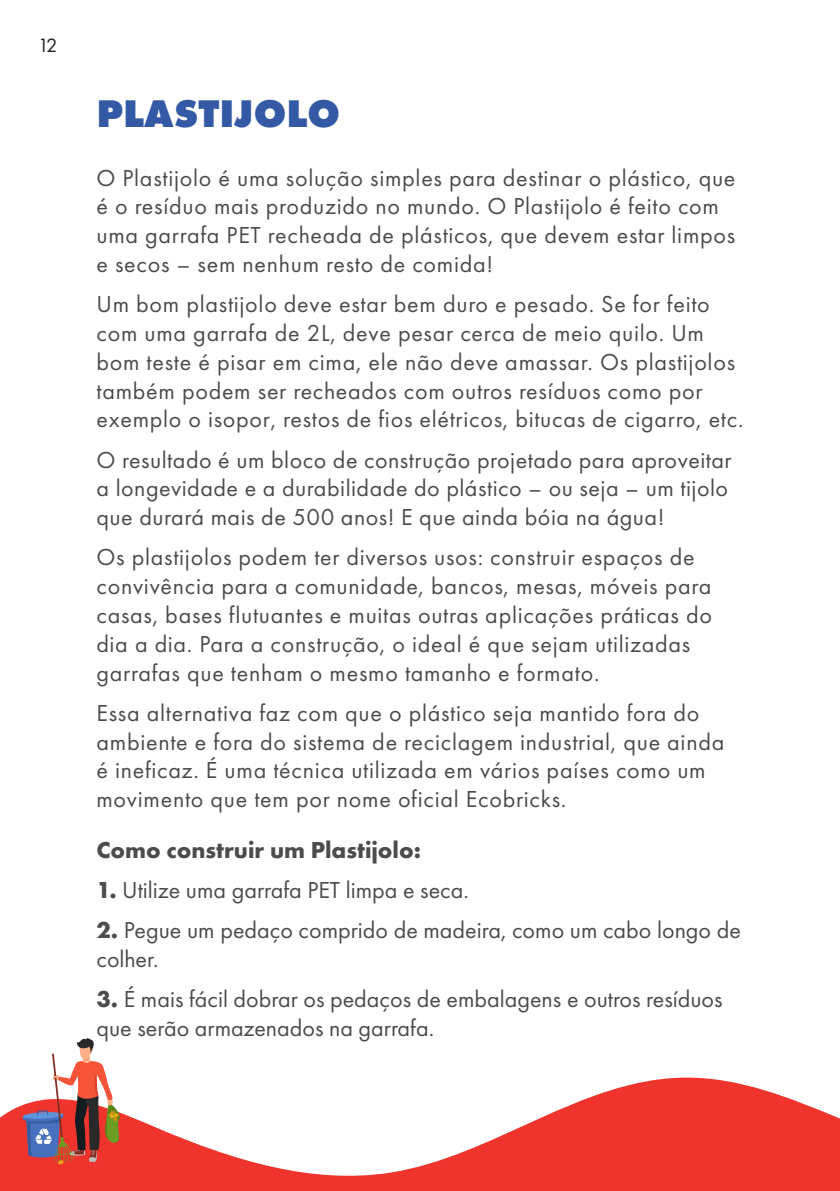
<style>
.page{position:relative;width:840px;height:1191px;background:#fff}
.page>*{position:absolute;margin:0;border:0;box-sizing:border-box;transform-origin:0 0}
.t1{font:800 40px "Futura PT";color:#3459a5}
.t2{font:24px/28.8px "Futura PT";letter-spacing:.03em;color:#4b4c4d}
.t3{font:24px/28.8px "Futura PT";color:#4b4c4d}
.t4{font:700 24px "Futura PT";color:#4b4c4d}
.t5{font:20px "Futura PT";color:#231f20}
.s1{font-weight:700}
</style>
<div class="page">
<svg style="left:0;top:1077px;width:839px;height:114px;fill:#ee342d"></svg>
<svg style="left:23px;top:1038px;width:97px;height:126px"></svg>
<p class="t5" style="left:38px;top:33px;width:21px">12</p>
<p class="t1" style="left:96px;top:88px;width:245px">PLASTIJOLO</p>
<p class="t2" style="left:96px;top:163px;width:640px">O Plastijolo é uma solução simples para destinar o plástico, que é o resíduo mais produzido no mundo. O Plastijolo é feito com uma garrafa PET recheada de plásticos, que devem estar limpos e secos – sem nenhum resto de comida!</p>
<p class="t2" style="left:96px;top:290px;width:648px">Um bom plastijolo deve estar bem duro e pesado. Se for feito com uma garrafa de 2L, deve pesar cerca de meio quilo. Um bom teste é pisar em cima, ele não deve amassar. Os plastijolos também podem ser recheados com outros resíduos como por exemplo o isopor, restos de fios elétricos, bitucas de cigarro, etc.</p>
<p class="t2" style="left:96px;top:445px;width:636px">O resultado é um bloco de construção projetado para aproveitar a longevidade e a durabilidade do plástico – ou seja – um tijolo que durará mais de 500 anos! E que ainda bóia na água!</p>
<p class="t2" style="left:96px;top:543px;width:616px">Os plastijolos podem ter diversos usos: construir espaços de convivência para a comunidade, bancos, mesas, móveis para casas, bases flutuantes e muitas outras aplicações práticas do dia a dia. Para a construção, o ideal é que sejam utilizadas garrafas que tenham o mesmo tamanho e formato.</p>
<p class="t2" style="left:96px;top:698px;width:629px">Essa alternativa faz com que o plástico seja mantido fora do ambiente e fora do sistema de reciclagem industrial, que ainda é ineficaz. É uma técnica utilizada em vários países como um movimento que tem por nome oficial Ecobricks.</p>
<p class="t4" style="left:96px;top:834px;width:326px">Como construir um Plastijolo:</p>
<p class="t3" style="left:96px;top:875px;width:374px"><span class="s1">1.</span> Utilize uma garrafa PET limpa e seca.</p>
<p class="t3" style="left:96px;top:916px;width:645px"><span class="s1">2.</span> Pegue um pedaço comprido de madeira, como um cabo longo de colher.</p>
<p class="t3" style="left:96px;top:984px;width:627px"><span class="s1">3.</span> É mais fácil dobrar os pedaços de embalagens e outros resíduos que serão armazenados na garrafa.</p>
</div>
